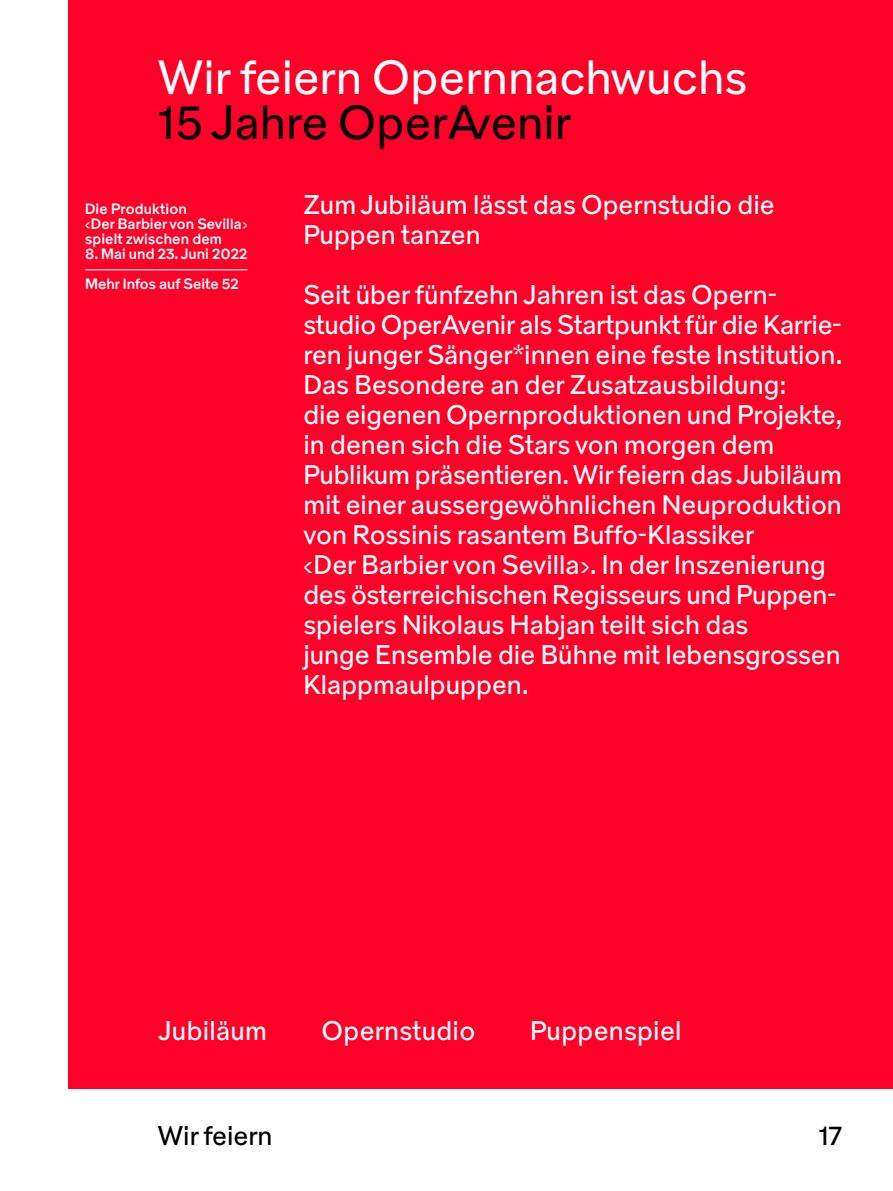
<style>
.page{position:relative;width:893px;height:1191px;background:#fff}
.page>*{position:absolute;margin:0;border:0;box-sizing:border-box;transform-origin:0 0}
.t1{font:48px "Theater Basel Grotesk 95 Ligaturen";color:#fff}
.t2{font:48px "Theater Basel Grotesk 95 Ligaturen";color:#000}
.t3{font:27px/30px "Theater Basel Grotesk 100";color:#fff}
.t4{font:27px "Theater Basel Grotesk 100";color:#000}
.t5{font:15px/15px "Theater Basel Grotesk 120";letter-spacing:.005em;color:#fff}
</style>
<div class="page">
<div style="left:68px;top:0;width:825px;height:1089px;background:#ff0029"></div>
<hr style="left:85px;top:269px;width:163px;height:1px;background:#fff">
<h1 class="t1" style="left:158px;top:50px;width:591px">Wir feiern Opernnachwuchs</h1>
<h1 class="t2" style="left:158px;top:95px;width:415px">15 Jahre OperAvenir</h1>
<p class="t5" style="left:85px;top:202px;width:164px">Die Produktion<br>‹Der Barbier von Sevilla› spielt zwischen dem</p>
<p class="t5" style="left:85px;top:240px;width:164px;line-height:30px">8. Mai und 23. Juni 2022<br>Mehr Infos auf Seite 52</p>
<p class="t3" style="left:303px;top:191px;width:473px">Zum Jubiläum lässt das Opernstudio die<br>Puppen tanzen</p>
<p class="t3" style="left:303px;top:281px;width:541px">Seit über fünfzehn Jahren ist das Opern&shy;studio OperAvenir als Startpunkt für die Karrie&shy;ren junger Sänger*innen eine feste Institution.<br>Das Besondere an der Zusatzausbildung:<br>die eigenen Opernproduktionen und Projekte, in denen sich die Stars von morgen dem Publikum präsentieren. Wir feiern das Jubiläum mit einer aussergewöhnlichen Neuproduktion von Rossinis rasantem Buffo-Klassiker<br>‹Der Barbier von Sevilla›. In der Inszenierung des österreichischen Regisseurs und Puppen&shy;spielers Nikolaus Habjan teilt sich das<br>junge Ensemble die Bühne mit lebensgrossen Klappmaulpuppen.</p>
<p class="t3" style="left:158px;top:1016px;width:111px">Jubiläum</p>
<p class="t3" style="left:321px;top:1016px;width:155px">Opernstudio</p>
<p class="t3" style="left:530px;top:1016px;width:153px">Puppenspiel</p>
<p class="t4" style="left:158px;top:1119px;width:116px">Wir feiern</p>
<p class="t4" style="left:819px;top:1119px;width:25px">17</p>
</div>
